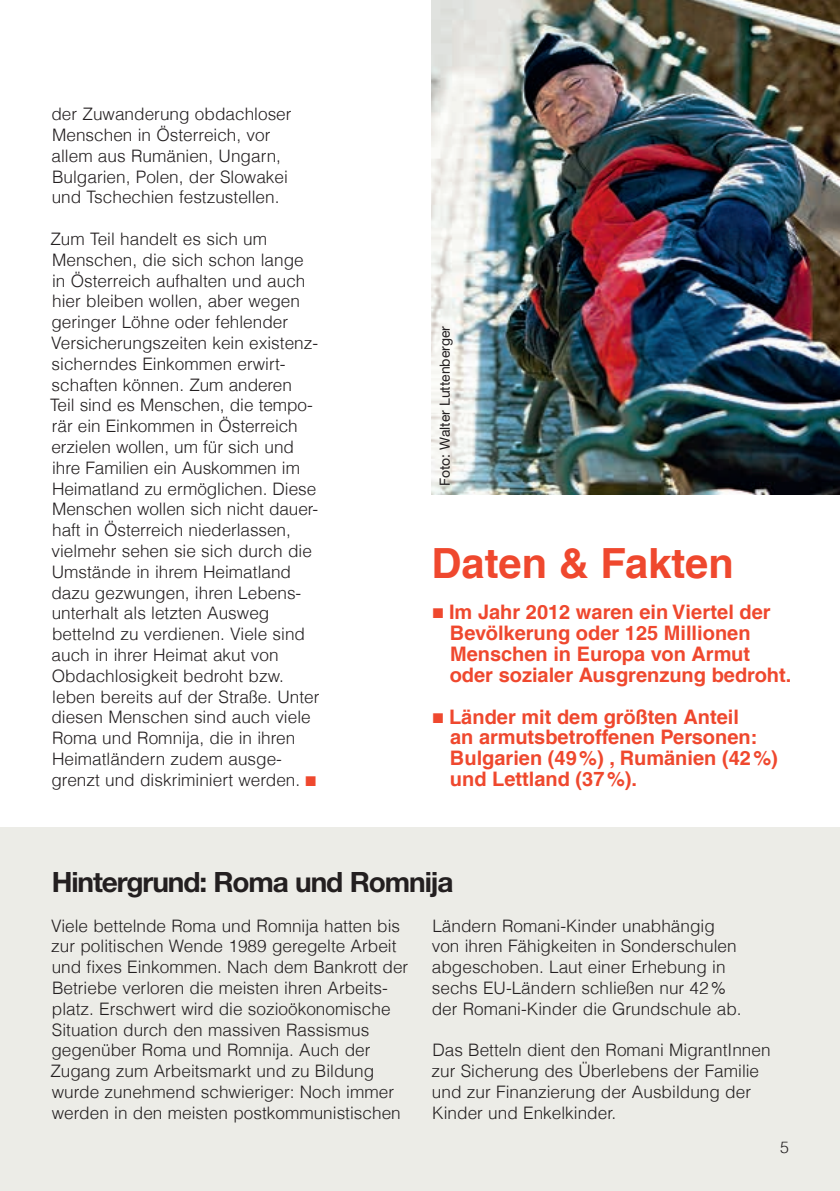
<style>
.page{position:relative;width:840px;height:1191px;background:#fff}
.page>*{position:absolute;margin:0;border:0;box-sizing:border-box;transform-origin:0 0}
.t1{font:700 41.6px "Helvetica LT Com";color:#ef482e}
.t2{font:700 28px "Helvetica Neue LT Std";letter-spacing:-.04em;color:#231f20}
.t3{font:700 20px/20.8px "Helvetica LT Com";color:#ef482e}
.t4{font:300 17.2px/20.8px "Helvetica LT Com";color:#231f20}
.t5{font:300 16px "Helvetica LT Com";color:#231f20}
.t6{font:14px "Helvetica Neue LT Std";color:#231f20}
.s1{color:#ef482e}
</style>
<div class="page">
<div style="left:0;top:827px;width:839px;height:364px;background:#ecece7"></div>
<img style="left:431px;top:0;width:408px;height:494px">
<p class="t4" style="left:51px;top:103px;width:241px">der Zuwanderung obdachloser<br>Menschen in Österreich, vor allem aus Rumänien, Ungarn,<br>Bulgarien, Polen, der Slowakei und Tschechien festzustellen.</p>
<p class="t4" style="left:50px;top:228px;width:271px">Zum Teil handelt es sich um<br>Menschen, die sich schon lange<br>in Österreich aufhalten und auch hier bleiben wollen, aber wegen geringer Löhne oder fehlender<br>Versicherungszeiten kein existenz&shy;sicherndes Einkommen erwirt&shy;schaften können. Zum anderen<br>Teil sind es Menschen, die tempo&shy;rär ein Einkommen in Österreich erzielen wollen, um für sich und ihre Familien ein Auskommen im<br>Heimatland zu ermöglichen. Diese<br>Menschen wollen sich nicht dauer&shy;haft in Österreich niederlassen, vielmehr sehen sie sich durch die<br>Umstände in ihrem Heimatland dazu gezwungen, ihren Lebens&shy;unterhalt als letzten Ausweg bettelnd zu verdienen. Viele sind auch in ihrer Heimat akut von<br>Obdachlosigkeit bedroht bzw. leben bereits auf der Straße. Unter diesen Menschen sind auch viele<br>Roma und Romnija, die in ihren<br>Heimatländern zudem ausge&shy;grenzt und diskriminiert werden. <span class="s1">■</span></p>
<p class="t6" style="left:436px;top:486px;width:161px;rotate:-90deg">Foto: Walter Luttenberger</p>
<h1 class="t1" style="left:431px;top:538px;width:303px">Daten &amp; Fakten</h1>
<p class="t3" style="left:449px;top:602px;width:343px;text-indent:-17px">■ Im Jahr 2012 waren ein Viertel der<br>Bevölkerung oder 125 Millionen<br>Menschen in Europa von Armut oder sozialer Ausgrenzung bedroht.</p>
<p class="t3" style="left:449px;top:706px;width:329px;text-indent:-17px">■ Länder mit dem größten Anteil<br>an armutsbetroffenen Personen:<br>Bulgarien (49%) , Rumänien (42%) und Lettland (37%).</p>
<h2 class="t2" style="left:52px;top:864px;width:403px">Hintergrund: Roma und Romnija</h2>
<p class="t4" style="left:50px;top:915px;width:359px">Viele bettelnde Roma und Romnija hatten bis zur politischen Wende 1989 geregelte Arbeit und fixes Einkommen. Nach dem Bankrott der Betriebe verloren die meisten ihren Arbeits&shy;platz. Erschwert wird die sozioökonomische Situation durch den massiven Rassismus gegenüber Roma und Romnija. Auch der Zugang zum Arbeitsmarkt und zu Bildung wurde zunehmend schwieriger: Noch immer werden in den meisten postkommunistischen</p>
<p class="t4" style="left:431px;top:915px;width:311px">Ländern Romani-Kinder unabhängig von ihren Fähigkeiten in Sonderschulen abgeschoben. Laut einer Erhebung in sechs EU-Ländern schließen nur 42% der Romani-Kinder die Grundschule ab.</p>
<p class="t4" style="left:431px;top:1039px;width:340px">Das Betteln dient den Romani MigrantInnen zur Sicherung des Überlebens der Familie und zur Finanzierung der Ausbildung der Kinder und Enkelkinder.</p>
<p class="t5" style="left:779px;top:1137px;width:10px">5</p>
</div>
